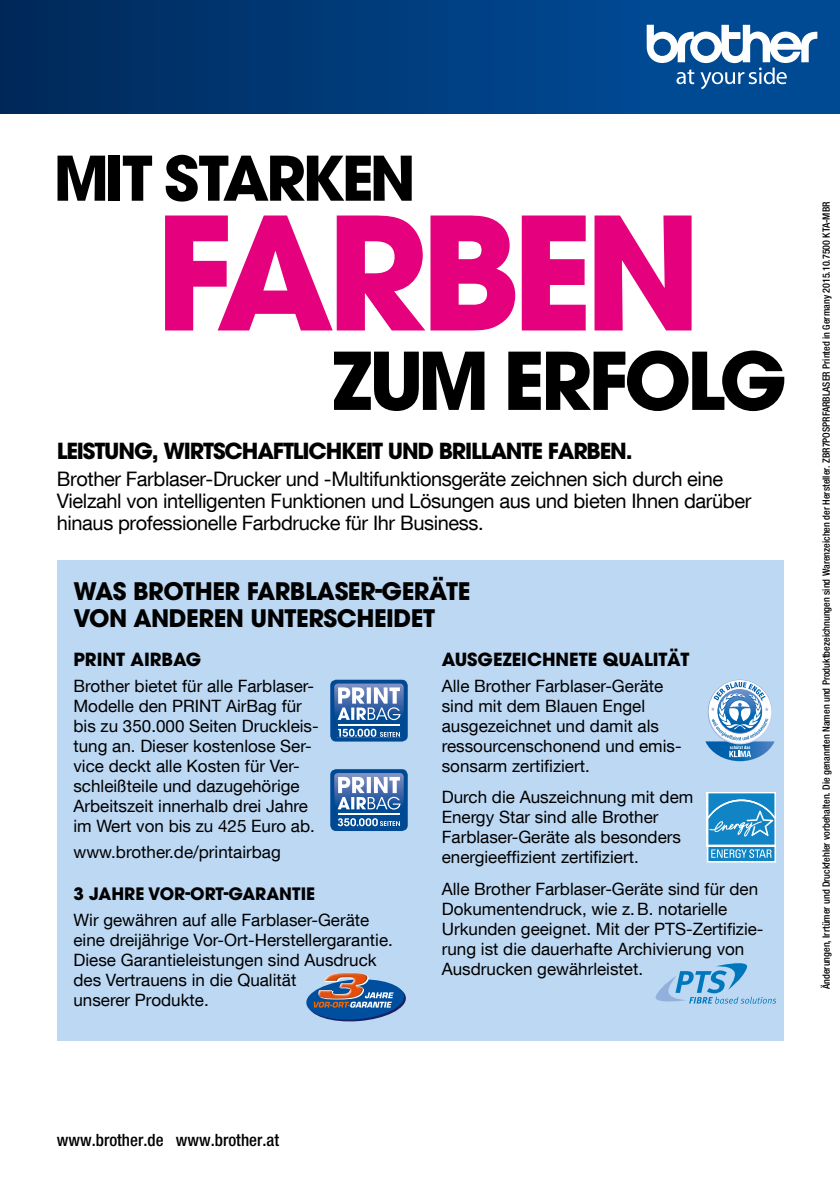
<style>
.page{position:relative;width:840px;height:1191px;background:#fff}
.page>*{position:absolute;margin:0;border:0;box-sizing:border-box;transform-origin:0 0}
.t1{font:700 155.4px "ITC Avant Garde Std";letter-spacing:-.06em;color:#e5007d}
.t2{font:700 78.8px "ITC Avant Garde Std";letter-spacing:-.05em;color:#000}
.t3{font:700 61px "ITC Avant Garde Std";letter-spacing:-.06em;color:#000}
.t4{font:700 24px/27px "ITC Avant Garde Std";letter-spacing:-.02em;color:#000}
.t5{font:700 22px "ITC Avant Garde Std";letter-spacing:-.05em;color:#000}
.t6{font:20px/22px "Helvetica Neue LT Com";letter-spacing:-.02em;color:#000}
.t7{font:700 18px "ITC Avant Garde Std";color:#000}
.t8{font:17px/20px "Helvetica Neue LT Com";color:#000}
.t9{font:500 condensed 17px "Helvetica Neue LT Com";color:#000}
.t10{font:700 17px "ITC Avant Garde Std";color:#000}
.t11{font:500 condensed 10px "Helvetica Neue LT Com";color:#000}
</style>
<div class="page">
<div style="left:646px;top:0;width:193px;height:114px;background:#004993"></div>
<div style="left:0;top:0;width:647px;height:114px;background:linear-gradient(to right,#002958,#004994)"></div>
<svg style="left:646px;top:25px;width:170px;height:64px"></svg>
<div style="left:57px;top:560px;width:725px;height:480px;background:#bcd8f3"></div>
<svg style="left:705px;top:682px;width:69px;height:79px"></svg>
<div style="left:706px;top:791px;width:69px;height:55px;background:#fff"></div>
<svg style="left:706px;top:793px;width:69px;height:69px;background:#46a0d1"></svg>
<img style="left:324px;top:972px;width:29px;height:1px">
<svg style="left:306px;top:973px;width:99px;height:48px;background:#6a81a6"></svg>
<div style="left:330px;top:679px;width:77px;height:62px;background:#004993;border-radius:6px"></div>
<img style="left:334px;top:683px;width:69px;height:43px">
<hr style="left:338px;top:724px;width:61px;height:1px;background:#fff">
<svg style="left:337px;top:687px;width:63px;height:33px;background:#90a9ce"></svg>
<svg style="left:338px;top:728px;width:62px;height:9px"></svg>
<div style="left:330px;top:769px;width:77px;height:62px;background:#004993;border-radius:6px"></div>
<img style="left:334px;top:773px;width:69px;height:54px">
<hr style="left:338px;top:813px;width:61px;height:1px;background:#fff">
<svg style="left:337px;top:818px;width:63px;height:8px"></svg>
<svg style="left:337px;top:777px;width:63px;height:32px;background:#92aacf"></svg>
<svg style="left:655px;top:963px;width:120px;height:40px;background:#95c3e7"></svg>
<h3 class="t3" style="left:53px;top:137px;width:364px">MIT STARKEN</h3>
<h1 class="t1" style="left:154px;top:169px;width:548px">FARBEN</h1>
<h2 class="t2" style="left:332px;top:328px;width:455px">ZUM ERFOLG</h2>
<p class="t5" style="left:57px;top:436px;width:577px">LEISTUNG, WIRTSCHAFTLICHKEIT UND BRILLANTE FARBEN.</p>
<p class="t6" style="left:57px;top:468px;width:695px">Brother Farblaser-Drucker und -Multifunktionsgeräte zeichnen sich durch eine<br>Vielzahl von intelligenten Funktionen und Lösungen aus und bieten Ihnen darüber hinaus professionelle Farbdrucke für Ihr Business.</p>
<h3 class="t4" style="left:73px;top:577px;width:398px">WAS BROTHER FARBLASER-GERÄTE<br>VON ANDEREN UNTERSCHEIDET</h3>
<p class="t7" style="left:73px;top:647px;width:129px">PRINT AIRBAG</p>
<p class="t8" style="left:73px;top:675px;width:246px">Brother bietet für alle Farblaser-<br>Modelle den PRINT AirBag für bis zu 350.000 Seiten Druckleis&shy;tung an. Dieser kostenlose Ser&shy;vice deckt alle Kosten für Ver&shy;schleißteile und dazugehörige<br>Arbeitszeit innerhalb drei Jahre im Wert von bis zu 425 Euro ab.</p>
<p class="t8" style="left:73px;top:841px;width:209px">www.brother.de/printairbag</p>
<p class="t10" style="left:73px;top:882px;width:243px">3 JAHRE VOR-ORT-GARANTIE</p>
<p class="t8" style="left:73px;top:909px;width:321px">Wir gewähren auf alle Farblaser-Geräte eine dreijährige Vor-Ort-Herstellergarantie.<br>Diese Garantieleistungen sind Ausdruck des Vertrauens in die Qualität<br>unserer Produkte.</p>
<p class="t7" style="left:441px;top:647px;width:249px">AUSGEZEICHNETE QUALITÄT</p>
<p class="t8" style="left:441px;top:675px;width:241px">Alle Brother Farblaser-Geräte sind mit dem Blauen Engel ausgezeichnet und damit als ressourcenschonend und emis&shy;sonsarm zertifiziert.</p>
<p class="t8" style="left:441px;top:787px;width:253px">Durch die Auszeichnung mit dem<br>Energy Star sind alle Brother<br>Farblaser-Geräte als besonders energieeffizient zertifiziert.</p>
<p class="t8" style="left:441px;top:878px;width:323px">Alle Brother Farblaser-Geräte sind für den Dokumentendruck, wie z.B. notarielle Urkunden geeignet. Mit der PTS-Zertifizie&shy;rung ist die dauerhafte Archivierung von Ausdrucken gewährleistet.</p>
<p class="t11" style="left:819px;top:989px;width:789px;rotate:-90deg">Änderungen, Irrtümer und Druckfehler vorbehalten. Die genannten Namen und Produktbezeichnungen sind Warenzeichen der Hersteller. ZBR7POSPRFARBLASER Printed in Germany 2015.10.7500 KTA-MBR</p>
<p class="t9" style="left:57px;top:1130px;width:224px">www.brother.de www.brother.at</p>
</div>
